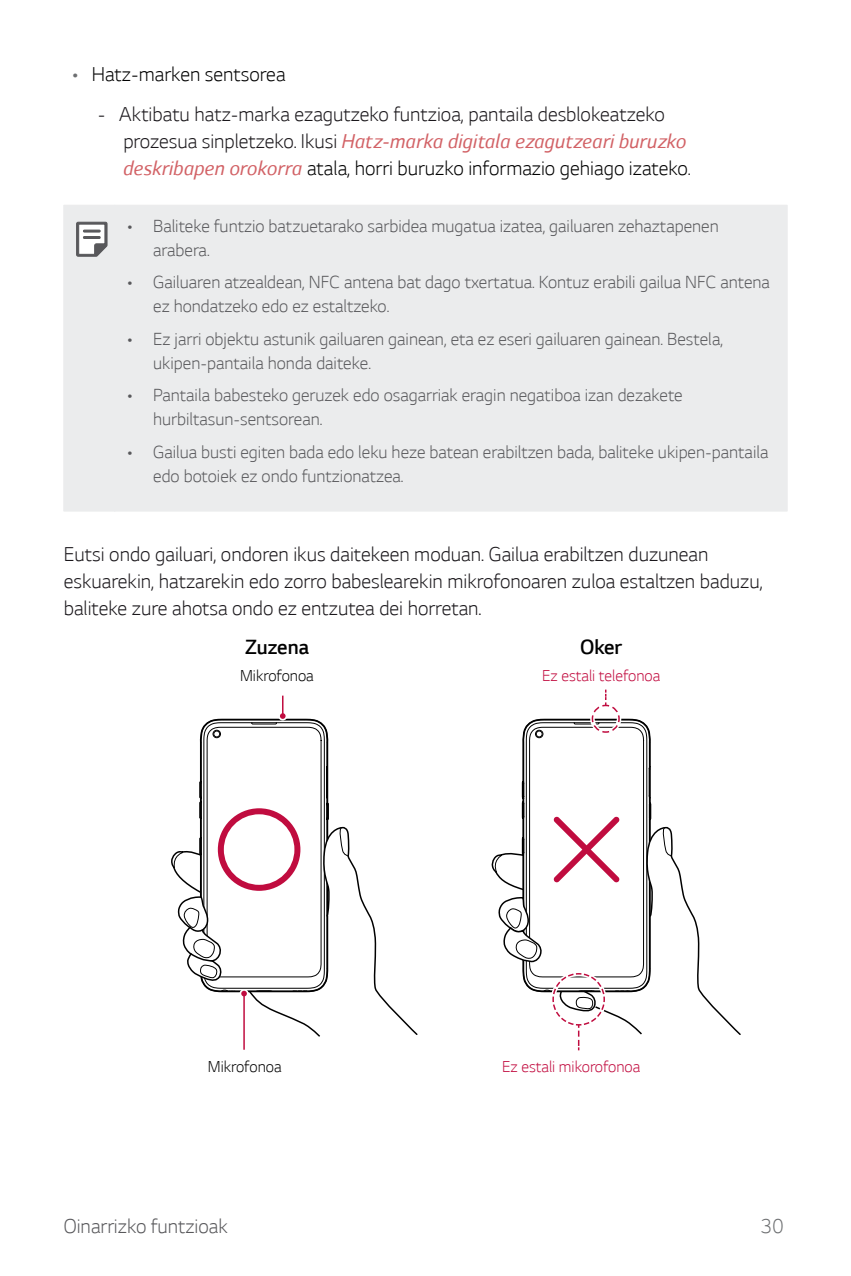
<style>
.page{position:relative;width:851px;height:1276px;background:#fff}
.page>*{position:absolute;margin:0;border:0;box-sizing:border-box;transform-origin:0 0}
.t1{font:300 23.4px "LG Smart";color:#000}
.t2{font:300 22.8px/27px "LG Smart";color:#1a171b}
.t3{font:300 22.8px "LG Smart";color:#000}
.t4{font:300 22.8px "LG Smart";color:#58585b}
.t5{font:300 22.8px "LG Smart";color:#6d6f71}
.t6{font:300 20.1px/24px "LG Smart";color:#58585b}
.t7{font:300 18px "LG Smart";color:#c10a3e}
.t8{font:300 18px "LG Smart";color:#000}
.s1{color:#6d6f71}
.s2{font-weight:400;font-style:italic;color:#d26266}
.s3{color:#000}
</style>
<div class="page">
<div style="left:64px;top:205px;width:723px;height:306px;background:#ebeced"></div>
<svg style="left:77px;top:222px;width:30px;height:34px"></svg>
<svg style="left:491px;top:689px;width:250px;height:361px"></svg>
<hr style="left:243px;top:993px;width:2px;height:56px;background:#c00c3f">
<svg style="left:171px;top:695px;width:247px;height:343px"></svg>
<p class="t3" style="left:72px;top:62px;width:215px"><span class="s1">•</span> Hatz-marken sentsorea</p>
<p class="t2" style="left:123px;top:100px;width:569px;text-indent:-26px">- Aktibatu hatz-marka ezagutzeko funtzioa, pantaila desblokeatzeko prozesua sinpletzeko. Ikusi <span class="s2">Hatz-marka digitala ezagutzeari buruzko deskribapen orokorra</span> <span class="s3">atala, horri buruzko informazio gehiago izateko</span>.</p>
<p class="t6" style="left:153px;top:213px;width:567px;text-indent:-26px">• Baliteke funtzio batzuetarako sarbidea mugatua izatea, gailuaren zehaztapenen arabera.</p>
<p class="t6" style="left:153px;top:270px;width:618px;text-indent:-26px">• Gailuaren atzealdean, NFC antena bat dago txertatua. Kontuz erabili gailua NFC antena ez hondatzeko edo ez estaltzeko.</p>
<p class="t6" style="left:153px;top:326px;width:571px;text-indent:-26px">• Ez jarri objektu astunik gailuaren gainean, eta ez eseri gailuaren gainean. Bestela, ukipen-pantaila honda daiteke.</p>
<p class="t6" style="left:153px;top:383px;width:531px;text-indent:-26px">• Pantaila babesteko geruzek edo osagarriak eragin negatiboa izan dezakete hurbiltasun-sentsorean.</p>
<p class="t6" style="left:153px;top:439px;width:616px;text-indent:-26px">• Gailua busti egiten bada edo leku heze batean erabiltzen bada, baliteke ukipen-pantaila edo botoiek ez ondo funtzionatzea.</p>
<p class="t2" style="left:64px;top:540px;width:700px">Eutsi ondo gailuari, ondoren ikus daitekeen moduan. Gailua erabiltzen duzunean eskuarekin, hatzarekin edo zorro babeslearekin mikrofonoaren zuloa estaltzen baduzu, baliteke zure ahotsa ondo ez entzutea dei horretan.</p>
<p class="t1" style="left:245px;top:634px;width:65px">Zuzena</p>
<p class="t1" style="left:580px;top:634px;width:44px">Oker</p>
<p class="t8" style="left:240px;top:666px;width:75px">Mikrofonoa</p>
<p class="t7" style="left:542px;top:666px;width:120px">Ez estali telefonoa</p>
<p class="t8" style="left:208px;top:1057px;width:75px">Mikrofonoa</p>
<p class="t7" style="left:502px;top:1057px;width:140px">Ez estali mikorofonoa</p>
<p class="t4" style="left:64px;top:1213px;width:166px">Oinarrizko funtzioak</p>
<p class="t5" style="left:760px;top:1213px;width:25px">30</p>
</div>
